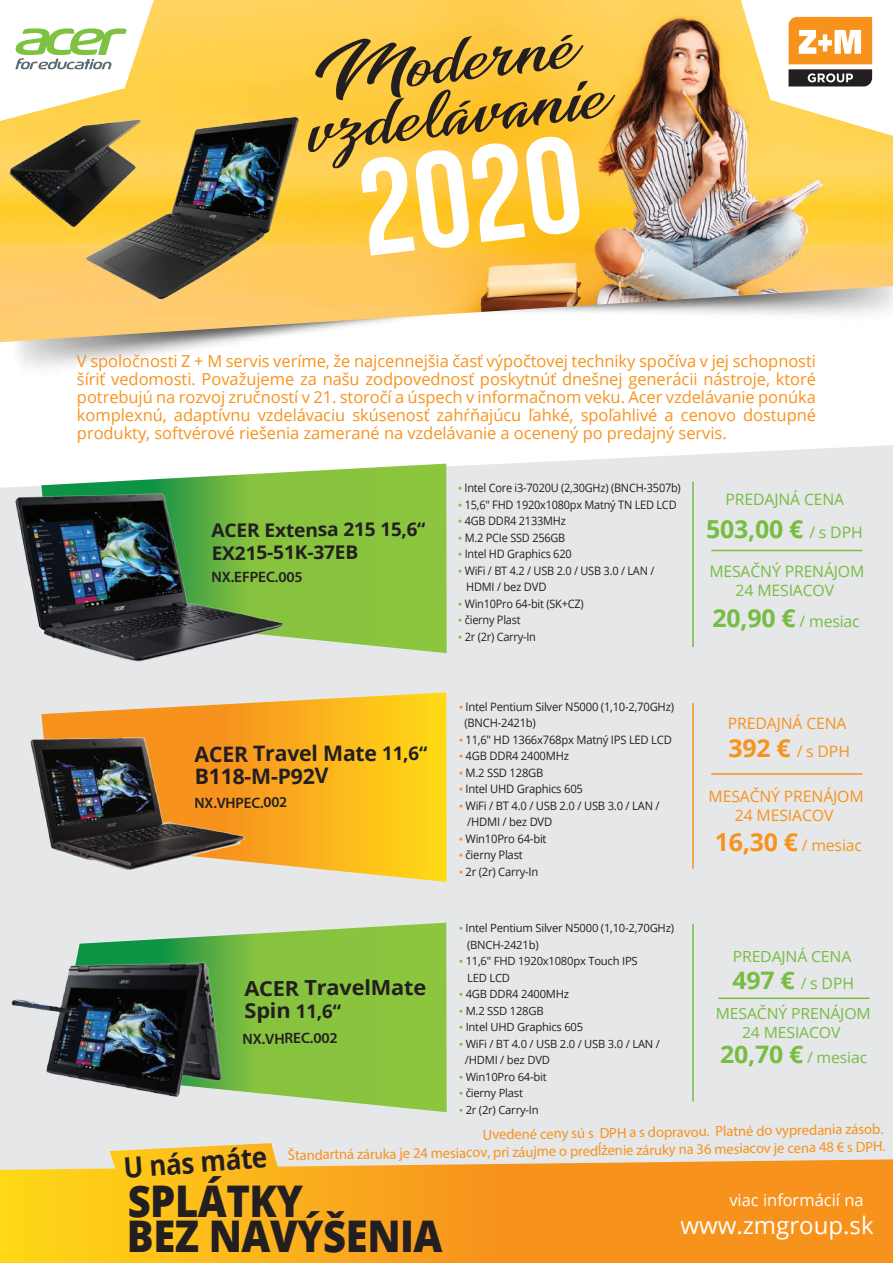
<style>
.page{position:relative;width:893px;height:1263px;background:#fff}
.page>*{position:absolute;margin:0;border:0;box-sizing:border-box;transform-origin:0 0}
.t1{font:135.9px "Bebas Neue";color:#fff}
.t2{font:63px "Awesome Season Personal Use Regula";color:#231f20}
.t3{font:800 43.65px/35.2px "Open Sans";letter-spacing:-.01em;color:#231f20;scale:.92 1}
.t4{font:700 28.35px "Open Sans";color:#231f20;scale:.92 1}
.t5{font:700 24.75px "Open Sans";color:#76bd42}
.t6{font:24px "Open Sans";color:#fff}
.t7{font:700 21.3px "Open Sans";color:#231f20}
.t8{font:700 20.7px "Open Sans";color:#231f20;scale:1.06 1}
.t9{font:700 18.75px/22.8px "Open Sans";color:#231f20}
.t10{font:16.5px/18px "Open Sans";letter-spacing:-.005em;color:#f7931d;text-align:justify}
.t11{font:16.5px "Open Sans";color:#fff}
.t12{font:15.75px/18.6px "Open Sans";letter-spacing:-.01em;color:#76bd42;text-align:center}
.t13{font:15.75px/18.6px "Open Sans";letter-spacing:-.01em;color:#f7931d;text-align:center}
.t14{font:15.3px/18.1px "Open Sans";letter-spacing:-.01em;color:#76bd42;text-align:center}
.t15{font:600 15px "Myriad Pro";letter-spacing:-.025em;color:#231f20}
.t16{font:14.7px/17.2px "Myriad Pro";color:#f7931d;text-align:right}
.t17{font:11.7px/16.5px "Open Sans";letter-spacing:-.02em;color:#231f20;scale:.96 1}
.t18{font:11.7px/16.5px "Open Sans";letter-spacing:-.02em;color:#231f20;scale:.94 1}
.t19{font:11.4px/16.5px "Open Sans";letter-spacing:-.02em;color:#231f20}
.s1{font-family:"Arial";color:#76bd42}
.s2{font-weight:400;font-size:15.75px}
.s3{font-weight:700;font-size:24.75px}
.s4{font-family:"Arial";color:#f7931d}
.s5{font-size:18.75px}
.s6{font-size:20.7px}
.s7{font-weight:700;font-size:24.15px}
</style>
<div class="page">
<img style="left:0;top:0;width:893px;height:342px">
<svg style="left:741px;top:0;width:152px;height:136px"></svg>
<div style="left:0;top:445px;width:893px;height:698px;background:#e6e7e9"></div>
<svg style="left:41px;top:464px;width:406px;height:189px;background:#95ca5a"></svg>
<hr style="left:692px;top:481px;width:2px;height:166px;background:#76bd42">
<hr style="left:718px;top:997px;width:152px;height:2px;background:#76bd42">
<hr style="left:692px;top:703px;width:2px;height:166px;background:#f7931d">
<hr style="left:711px;top:773px;width:151px;height:2px;background:#f7931d">
<hr style="left:711px;top:550px;width:151px;height:1px;background:#76bd42">
<svg style="left:54px;top:923px;width:393px;height:189px;background:#93c75b"></svg>
<hr style="left:692px;top:924px;width:2px;height:177px;background:#76bd42">
<svg style="left:41px;top:692px;width:406px;height:190px;background:#f7c03e"></svg>
<svg style="left:0;top:0;width:154px;height:110px"></svg>
<img style="left:14px;top:490px;width:271px;height:173px">
<svg style="left:0;top:1143px;width:893px;height:120px;background:#f6b03a"></svg>
<img style="left:0;top:110px;width:308px;height:211px">
<img style="left:24px;top:731px;width:226px;height:143px">
<img style="left:9px;top:954px;width:223px;height:152px">
<svg style="left:311px;top:32px;width:307px;height:137px;background:#fcc73d"></svg>
<h2 class="t2" style="left:300px;top:95px;width:264px;rotate:-7deg">❖ ●❖■</h2>
<h1 class="t1" style="left:350px;top:133px;width:224px;rotate:-7deg">2020</h1>
<p class="t10" style="left:77px;top:351px;width:741px">V spoločnosti Z + M servis veríme, že najcennejšia časť výpočtovej techniky spočíva v jej schopnosti šíriť vedomosti. Považujeme za našu zodpovednosť poskytnúť dnešnej generácii nástroje, ktoré potrebujú na rozvoj zručností v 21. storočí a úspech v informačnom veku. Acer vzdelávanie ponúka komplexnú, adaptívnu vzdelávaciu skúsenosť zahŕňajúcu ľahké, spoľahlivé a cenovo dostupné produkty, softvérové riešenia zamerané na vzdelávanie a ocenený po predajný servis.</p>
<p class="t9" style="left:211px;top:518px;width:216px">ACER Extensa 215 15,6“<br>EX215-51K-37EB</p>
<p class="t15" style="left:212px;top:567px;width:93px">NX.EFPEC.005</p>
<p class="t18" style="left:458px;top:479px;width:238px"><span class="s1">▪</span> Intel Core i3-7020U (2,30GHz) (BNCH-3507b)</p>
<p class="t18" style="left:458px;top:496px;width:234px"><span class="s1">▪</span> 15,6" FHD 1920x1080px Matný TN LED LCD</p>
<p class="t18" style="left:458px;top:512px;width:116px"><span class="s1">▪</span> 4GB DDR4 2133MHz</p>
<p class="t18" style="left:458px;top:529px;width:115px"><span class="s1">▪</span> M.2 PCIe SSD 256GB</p>
<p class="t18" style="left:458px;top:545px;width:122px"><span class="s1">▪</span> Intel HD Graphics 620</p>
<p class="t18" style="left:466px;top:562px;width:202px;text-indent:-8px"><span class="s1">▪</span> WiFi / BT 4.2 / USB 2.0 / USB 3.0 / LAN /<br>HDMI / bez DVD</p>
<p class="t18" style="left:458px;top:595px;width:135px"><span class="s1">▪</span> Win10Pro 64-bit (SK+CZ)</p>
<p class="t18" style="left:458px;top:611px;width:68px"><span class="s1">▪</span> čierny Plast</p>
<p class="t18" style="left:458px;top:628px;width:84px"><span class="s1">▪</span> 2r (2r) Carry-In</p>
<p class="t12" style="left:725px;top:490px;width:120px">PREDAJNÁ CENA</p>
<h3 class="t5" style="left:706px;top:511px;width:158px">503,00 € <span class="s2">/ s DPH</span></h3>
<p class="t12" style="left:709px;top:562px;width:157px">MESAČNÝ PRENÁJOM<br>24 MESIACOV</p>
<p class="t12" style="left:713px;top:612px;width:149px"><span class="s3">20,90 €</span> / mesiac</p>
<p class="t17" style="left:464px;top:698px;width:220px;text-indent:-5px"><span class="s4">▪</span> Intel Pentium Silver N5000 (1,10-2,70GHz) (BNCH-2421b)</p>
<p class="t17" style="left:459px;top:731px;width:223px"><span class="s4">▪</span> 11,6" HD 1366x768px Matný IPS LED LCD</p>
<p class="t17" style="left:459px;top:747px;width:116px"><span class="s4">▪</span> 4GB DDR4 2400MHz</p>
<p class="t17" style="left:459px;top:764px;width:89px"><span class="s4">▪</span> M.2 SSD 128GB</p>
<p class="t17" style="left:459px;top:780px;width:131px"><span class="s4">▪</span> Intel UHD Graphics 605</p>
<p class="t17" style="left:467px;top:797px;width:202px;text-indent:-8px"><span class="s4">▪</span> WiFi / BT 4.0 / USB 2.0 / USB 3.0 / LAN / /HDMI / bez DVD</p>
<p class="t17" style="left:459px;top:830px;width:93px"><span class="s4">▪</span> Win10Pro 64-bit</p>
<p class="t17" style="left:459px;top:846px;width:68px"><span class="s4">▪</span> čierny Plast</p>
<p class="t17" style="left:459px;top:863px;width:84px"><span class="s4">▪</span> 2r (2r) Carry-In</p>
<p class="t13" style="left:728px;top:713px;width:120px">PREDAJNÁ CENA</p>
<p class="t7" style="left:195px;top:738px;width:235px">ACER Travel Mate <span class="s5">11,6“</span></p>
<p class="t13" style="left:728px;top:741px;width:123px"><span class="s3">392 €</span> / s DPH</p>
<p class="t7" style="left:195px;top:761px;width:135px">B118-M-P92V</p>
<p class="t15" style="left:195px;top:793px;width:95px">NX.VHPEC.002</p>
<p class="t13" style="left:709px;top:787px;width:157px">MESAČNÝ PRENÁJOM<br>24 MESIACOV</p>
<p class="t13" style="left:715px;top:835px;width:149px"><span class="s3">16,30 €</span> / mesiac</p>
<p class="t8" style="left:244px;top:973px;width:173px">ACER TravelMate</p>
<p class="t9" style="left:245px;top:999px;width:98px"><span class="s6">Spin</span> 11,6“</p>
<p class="t15" style="left:243px;top:1029px;width:97px">NX.VHREC.002</p>
<p class="t19" style="left:467px;top:919px;width:208px;text-indent:-8px"><span class="s1">▪</span> Intel Pentium Silver N5000 (1,10-2,70GHz) (BNCH-2421b)</p>
<p class="t19" style="left:467px;top:952px;width:172px;text-indent:-8px"><span class="s1">▪</span> 11,6" FHD 1920x1080px Touch IPS<br>LED LCD</p>
<p class="t19" style="left:459px;top:985px;width:112px"><span class="s1">▪</span> 4GB DDR4 2400MHz</p>
<p class="t19" style="left:459px;top:1002px;width:86px"><span class="s1">▪</span> M.2 SSD 128GB</p>
<p class="t19" style="left:459px;top:1018px;width:126px"><span class="s1">▪</span> Intel UHD Graphics 605</p>
<p class="t19" style="left:465px;top:1035px;width:197px;text-indent:-6px"><span class="s1">▪</span> WiFi / BT 4.0 / USB 2.0 / USB 3.0 / LAN / /HDMI / bez DVD</p>
<p class="t19" style="left:459px;top:1068px;width:89px"><span class="s1">▪</span> Win10Pro 64-bit</p>
<p class="t19" style="left:459px;top:1084px;width:65px"><span class="s1">▪</span> čierny Plast</p>
<p class="t19" style="left:459px;top:1101px;width:81px"><span class="s1">▪</span> 2r (2r) Carry-In</p>
<p class="t14" style="left:733px;top:947px;width:120px">PREDAJNÁ CENA</p>
<p class="t12" style="left:732px;top:973px;width:123px"><span class="s7">497 €</span> / s DPH</p>
<p class="t14" style="left:716px;top:1004px;width:157px">MESAČNÝ PRENÁJOM<br>24 MESIACOV</p>
<p class="t14" style="left:720px;top:1048px;width:149px"><span class="s7">20,70 €</span> / mesiac</p>
<p class="t16" style="left:287px;top:1130px;width:599px;rotate:-1deg">Uvedené ceny sú s DPH a s dopravou. Platné do vypredania zásob.<br>Štandartná záruka je 24 mesiacov, pri záujme o predĺženie záruky na 36 mesiacov je cena 48 € s DPH.</p>
<h3 class="t4" style="left:122px;top:1147px;width:158px;rotate:-4deg">U nás máte</h3>
<h3 class="t3" style="left:127px;top:1181px;width:345px">SPLÁTKY<br>BEZ NAVÝŠENIA</h3>
<p class="t11" style="left:729px;top:1188px;width:136px">viac informácií na</p>
<h3 class="t6" style="left:680px;top:1209px;width:195px">www.zmgroup.sk</h3>
</div>
